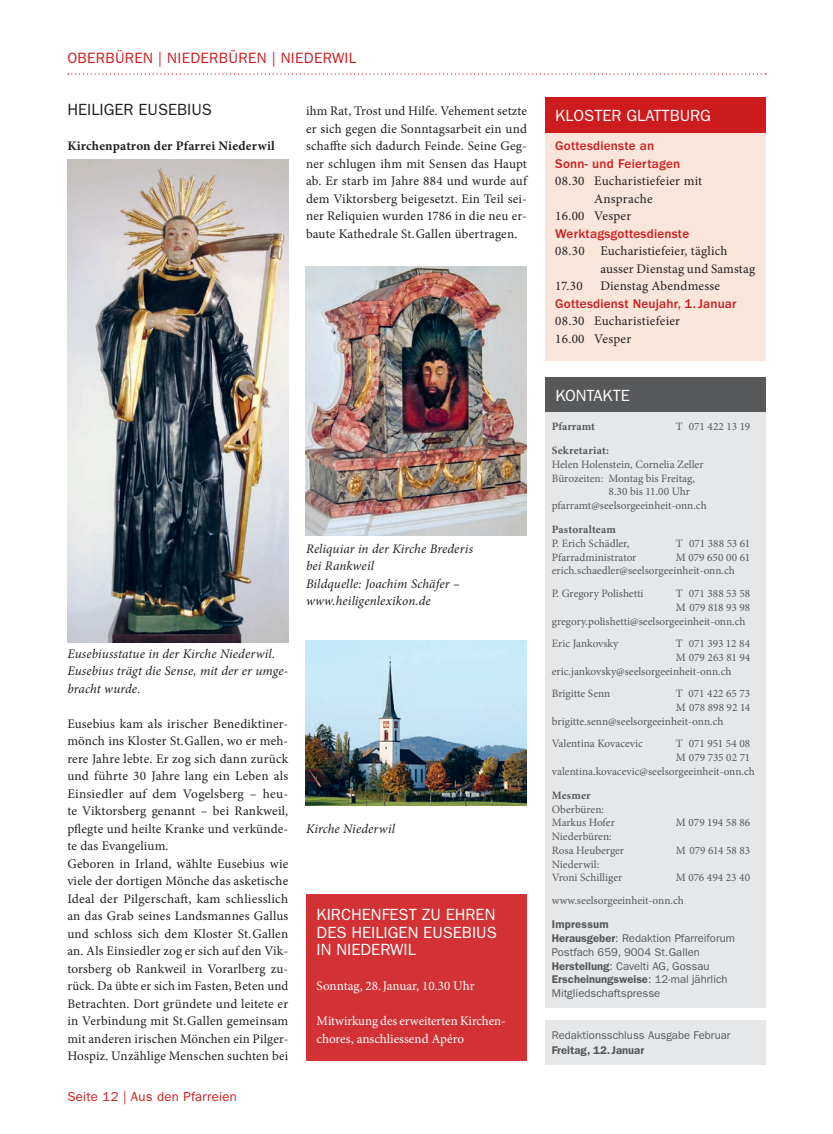
<style>
.page{position:relative;width:833px;height:1134px;background:#fff}
.page>*{position:absolute;margin:0;border:0;box-sizing:border-box;transform-origin:0 0}
.t1{font:16.25px/17.5px "ITC Franklin Gothic Std";color:#fff;text-align:justify}
.t2{font:16.25px "ITC Franklin Gothic Std";color:#231f20}
.t3{font:15px "ITC Franklin Gothic Std";letter-spacing:.02em;color:#ce1b1d}
.t4{font:13.12px/17.5px "Minion Pro";letter-spacing:.015em;color:#231f20}
.t5{font:italic 13.12px/17.5px "Minion Pro";letter-spacing:.01em;color:#231f20}
.t6{font:13.12px/17.5px "Minion Pro";letter-spacing:-.005em;color:#fff}
.t7{font:500 13.12px/17.5px "ITC Franklin Gothic Std";letter-spacing:.015em;color:#ce1b1d}
.t8{font:700 13.12px "Minion Pro";letter-spacing:.01em;color:#231f20}
.t9{font:13.12px "ITC Franklin Gothic Std";letter-spacing:.02em;color:#ce1b1d}
.t10{font:11.25px/13.8px "Minion Pro";color:#57585a}
.t11{font:11.25px/13.8px "ITC Franklin Gothic Std";color:#57585a}
.t12{font:700 11.25px "Minion Pro";letter-spacing:.015em;color:#57585a}
.t13{font:600 11.25px "ITC Franklin Gothic Std";color:#57585a}
.t14{font:700 11.25px "Minion Pro";letter-spacing:-.005em;color:#57585a}
.s1{font-weight:600}
</style>
<div class="page">
<svg style="left:68px;top:73px;width:698px;height:2px"></svg>
<div style="left:544px;top:98px;width:221px;height:35px;background:#ce1b1d"></div>
<div style="left:544px;top:377px;width:221px;height:36px;background:#57585a"></div>
<div style="left:544px;top:413px;width:221px;height:595px;background:#e6e7e9"></div>
<div style="left:306px;top:894px;width:221px;height:166px;background:#d23234"></div>
<div style="left:544px;top:133px;width:221px;height:227px;background:#fae5da"></div>
<img style="left:305px;top:267px;width:222px;height:268px">
<img style="left:305px;top:640px;width:221px;height:165px">
<img style="left:67px;top:160px;width:221px;height:483px">
<div style="left:544px;top:1020px;width:221px;height:45px;background:#e6e7e9"></div>
<p class="t3" style="left:67px;top:49px;width:290px">OBERBÜREN | NIEDERBÜREN | NIEDERWIL</p>
<p class="t2" style="left:67px;top:100px;width:146px">HEILIGER EUSEBIUS</p>
<p class="t4" style="left:306px;top:102px;width:222px;text-align:justify">ihm Rat, Trost und Hilfe. Vehement setzte er sich gegen die Sonntagsarbeit ein und schaffte sich dadurch Feinde. Seine Geg&shy;ner schlugen ihm mit Sensen das Haupt ab. Er starb im Jahre 884 und wurde auf dem Viktorsberg beigesetzt. Ein Teil sei&shy;ner Reliquien wurden 1786 in die neu er&shy;baute Kathedrale St.Gallen übertragen.</p>
<p class="t8" style="left:67px;top:137px;width:209px">Kirchenpatron der Pfarrei Niederwil</p>
<p class="t5" style="left:67px;top:645px;width:222px">Eusebiusstatue in der Kirche Niederwil.<br>Eusebius trägt die Sense, mit der er umge&shy;bracht wurde.</p>
<p class="t4" style="left:67px;top:715px;width:222px">Eusebius kam als irischer Benediktiner&shy;mönch ins Kloster St.Gallen, wo er meh&shy;rere Jahre lebte. Er zog sich dann zurück und führte 30 Jahre lang ein Leben als Einsiedler auf dem Vogelsberg – heu&shy;te Viktorsberg genannt – bei Rankweil, pflegte und heilte Kranke und verkünde&shy;te das Evangelium.<br>Geboren in Irland, wählte Eusebius wie viele der dortigen Mönche das asketische Ideal der Pilgerschaft, kam schliesslich an das Grab seines Landsmannes Gallus und schloss sich dem Kloster St.Gallen an. Als Einsiedler zog er sich auf den Vik&shy;torsberg ob Rankweil in Vorarlberg zu&shy;rück. Da übte er sich im Fasten, Beten und Betrachten. Dort gründete und leitete er in Verbindung mit St.Gallen gemeinsam mit anderen irischen Mönchen ein Pilger-Hospiz. Unzählige Menschen suchten bei</p>
<p class="t9" style="left:67px;top:1089px;width:171px">Seite 12 | Aus den Pfarreien</p>
<p class="t5" style="left:306px;top:540px;width:169px">Reliquiar in der Kirche Brederis bei Rankweil<br>Bildquelle: Joachim Schäfer – www.heiligenlexikon.de</p>
<p class="t5" style="left:306px;top:820px;width:91px">Kirche Niederwil</p>
<p class="t1" style="left:317px;top:906px;width:182px">KIRCHENFEST ZU EHREN DES HEILIGEN EUSEBIUS IN NIEDERWIL</p>
<p class="t6" style="left:317px;top:977px;width:160px">Sonntag, 28.Januar, 10.30 Uhr</p>
<p class="t6" style="left:317px;top:1012px;width:190px">Mitwirkung des erweiterten Kirchen&shy;chores, anschliessend Apéro</p>
<p class="t1" style="left:555px;top:107px;width:157px">KLOSTER GLATTBURG</p>
<p class="t7" style="left:555px;top:137px;width:126px">Gottesdienste an<br>Sonn- und Feiertagen</p>
<p class="t4" style="left:555px;top:172px;width:148px">08.30 Eucharistiefeier mit</p>
<p class="t4" style="left:594px;top:190px;width:60px">Ansprache</p>
<p class="t4" style="left:555px;top:207px;width:78px">16.00 Vesper</p>
<p class="t7" style="left:555px;top:225px;width:135px">Werktagsgottesdienste</p>
<p class="t4" style="left:555px;top:242px;width:174px">08.30 Eucharistiefeier, täglich</p>
<p class="t4" style="left:600px;top:260px;width:156px">ausser Dienstag und Samstag</p>
<p class="t4" style="left:555px;top:277px;width:29px">17.30</p>
<p class="t4" style="left:600px;top:277px;width:121px">Dienstag Abendmesse</p>
<p class="t7" style="left:555px;top:295px;width:183px">Gottesdienst Neujahr, 1.Januar</p>
<p class="t4" style="left:555px;top:312px;width:126px">08.30 Eucharistiefeier<br>16.00 Vesper</p>
<p class="t1" style="left:555px;top:386px;width:76px">KONTAKTE</p>
<p class="t14" style="left:552px;top:419px;width:45px">Pfarramt</p>
<p class="t10" style="left:676px;top:420px;width:76px">T 071 422 13 19</p>
<p class="t12" style="left:552px;top:443px;width:59px">Sekretariat:</p>
<p class="t10" style="left:552px;top:457px;width:153px">Helen Holenstein, Cornelia Zeller</p>
<p class="t10" style="left:552px;top:471px;width:145px">Bürozeiten: Montag bis Freitag,</p>
<p class="t10" style="left:608px;top:485px;width:83px">8.30 bis 11.00 Uhr</p>
<p class="t10" style="left:552px;top:499px;width:156px">pfarramt@seelsorgeeinheit-onn.ch</p>
<p class="t12" style="left:552px;top:522px;width:66px">Pastoralteam</p>
<p class="t10" style="left:552px;top:536px;width:79px">P. Erich Schädler,</p>
<p class="t10" style="left:676px;top:536px;width:76px">T 071 388 53 61</p>
<p class="t10" style="left:552px;top:550px;width:86px">Pfarradministrator</p>
<p class="t10" style="left:552px;top:550px;width:200px;text-indent:124px">M 079 650 00 61 erich.schaedler@seelsorgeeinheit-onn.ch</p>
<p class="t10" style="left:552px;top:587px;width:93px">P. Gregory Polishetti</p>
<p class="t10" style="left:676px;top:587px;width:76px">T 071 388 53 58</p>
<p class="t10" style="left:676px;top:600px;width:76px">M 079 818 93 98</p>
<p class="t10" style="left:552px;top:614px;width:195px">gregory.polishetti@seelsorgeeinheit-onn.ch</p>
<p class="t10" style="left:552px;top:637px;width:68px">Eric Jankovsky</p>
<p class="t10" style="left:676px;top:637px;width:76px">T 071 393 12 84</p>
<p class="t10" style="left:676px;top:650px;width:76px">M 079 263 81 94</p>
<p class="t10" style="left:552px;top:664px;width:181px">eric.jankovsky@seelsorgeeinheit-onn.ch</p>
<p class="t10" style="left:552px;top:687px;width:60px">Brigitte Senn</p>
<p class="t10" style="left:676px;top:687px;width:76px">T 071 422 65 73</p>
<p class="t10" style="left:676px;top:700px;width:76px">M 078 898 92 14</p>
<p class="t10" style="left:552px;top:714px;width:173px">brigitte.senn@seelsorgeeinheit-onn.ch</p>
<p class="t10" style="left:552px;top:737px;width:93px">Valentina Kovacevic</p>
<p class="t10" style="left:676px;top:737px;width:76px">T 071 951 54 08</p>
<p class="t10" style="left:676px;top:751px;width:76px">M 079 735 02 71</p>
<p class="t10" style="left:552px;top:764px;width:204px">valentina.kovacevic@seelsorgeeinheit-onn.ch</p>
<p class="t12" style="left:552px;top:787px;width:40px">Mesmer</p>
<p class="t10" style="left:552px;top:802px;width:64px">Oberbüren:<br>Markus Hofer</p>
<p class="t10" style="left:676px;top:816px;width:76px">M 079 194 58 86</p>
<p class="t10" style="left:552px;top:830px;width:74px">Niederbüren:<br>Rosa Heuberger</p>
<p class="t10" style="left:676px;top:843px;width:76px">M 079 614 58 83</p>
<p class="t10" style="left:552px;top:857px;width:72px">Niederwil:<br>Vroni Schilliger</p>
<p class="t10" style="left:552px;top:866px;width:200px;line-height:22.6px;text-indent:124px">M 076 494 23 40 www.seelsorgeeinheit-onn.ch</p>
<p class="t11" style="left:552px;top:918px;width:185px"><span class="s1">Impressum<br>Herausgeber</span>: Redaktion Pfarreiforum<br>Postfach 659, 9004 St.Gallen<br><span class="s1">Herstellung</span>: Cavelti AG, Gossau<br><span class="s1">Erscheinungsweise</span>: 12-mal jährlich<br>Mitgliedschaftspresse</p>
<p class="t11" style="left:552px;top:1028px;width:180px">Redaktionsschluss Ausgabe Februar</p>
<p class="t13" style="left:552px;top:1044px;width:94px">Freitag, 12. Januar</p>
</div>
